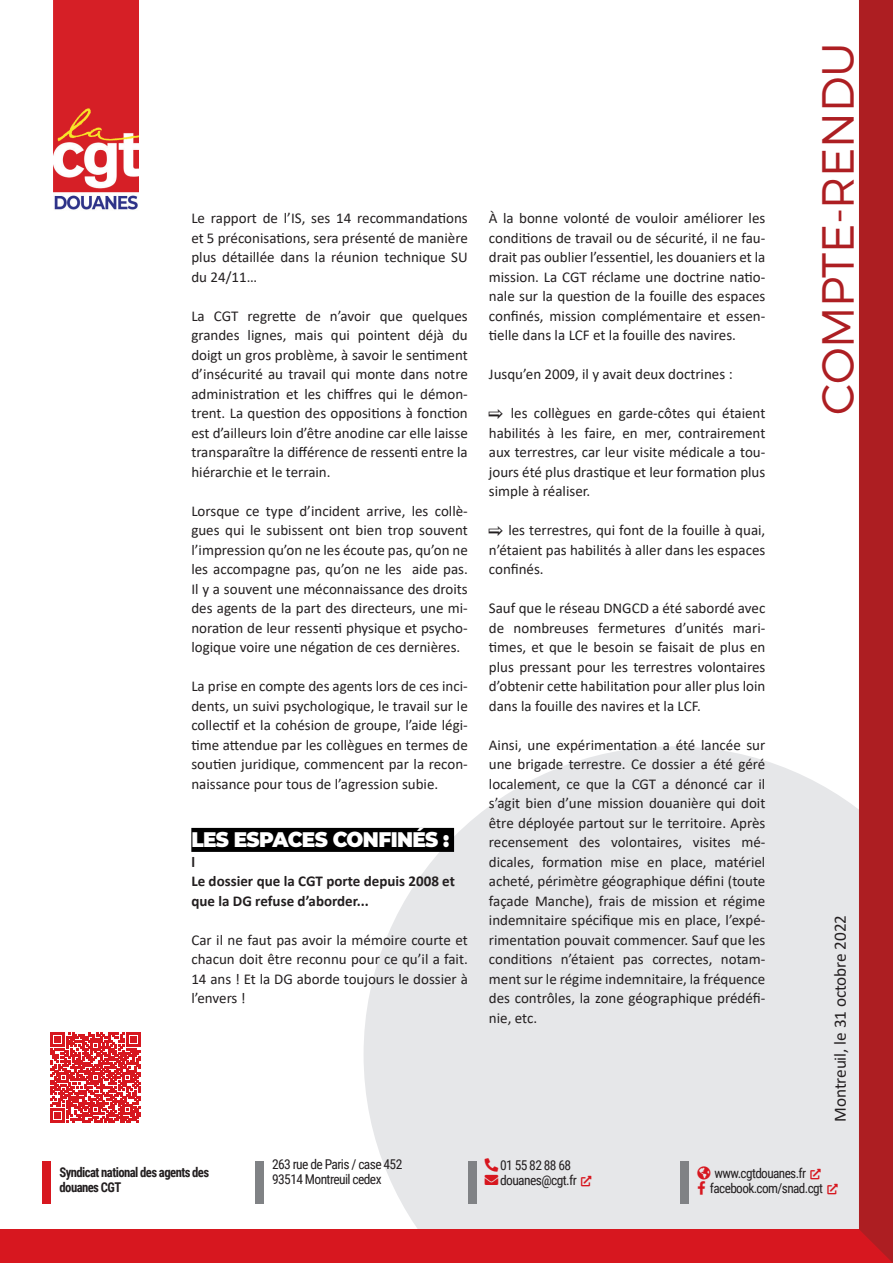
<style>
.page{position:relative;width:893px;height:1263px;background:#fff}
.page>*{position:absolute;margin:0;border:0;box-sizing:border-box;transform-origin:0 0}
.t1{font:300 45px "Montserrat";letter-spacing:-.01em;color:#ad1e22}
.t2{font:900 21px "Montserrat";letter-spacing:-.03em;color:#fff;scale:.95 1}
.t3{font:17.25px "Calibri";letter-spacing:-.005em;color:#231f20}
.t4{font:15px/19.5px "Calibri";color:#231f20;text-align:justify}
.t5{font:700 15px/19.5px "Calibri";color:#231f20}
.t6{font:13.5px/15px "Roboto Condensed";letter-spacing:-.045em;color:#231f20}
.t7{font:700 13.5px/15px "Roboto Condensed";letter-spacing:-.045em;color:#231f20;scale:.94 1}
.s1{font-family:"Pointers"}
.s2{color:#d7171f}
</style>
<div class="page">
<svg style="left:364px;top:746px;width:495px;height:483px;background:#e8e9eb"></svg>
<div style="left:43px;top:1161px;width:8px;height:42px;background:#d7171f"></div>
<div style="left:255px;top:1161px;width:9px;height:42px;background:#808285"></div>
<div style="left:468px;top:1161px;width:8px;height:42px;background:#808285"></div>
<div style="left:680px;top:1161px;width:9px;height:42px;background:#808285"></div>
<div style="left:0;top:1229px;width:893px;height:34px;background:#d7171f"></div>
<div style="left:859px;top:0;width:34px;height:1263px;background:#ad1e22"></div>
<img style="left:53px;top:0;width:85px;height:210px">
<div style="left:191px;top:828px;width:263px;height:24px;background:#000"></div>
<svg style="left:51px;top:1032px;width:90px;height:90px"></svg>
<svg style="left:485px;top:1158px;width:13px;height:27px"></svg>
<svg style="left:581px;top:1176px;width:10px;height:10px"></svg>
<svg style="left:811px;top:1168px;width:10px;height:11px"></svg>
<svg style="left:697px;top:1166px;width:13px;height:28px"></svg>
<svg style="left:827px;top:1183px;width:11px;height:11px"></svg>
<p class="t4" style="left:191px;top:208px;width:278px">Le rapport de l’IS, ses 14 recommandations et 5 préconisations, sera présenté de manière plus détaillée dans la réunion technique SU du 24/11…</p>
<p class="t4" style="left:191px;top:306px;width:278px">La CGT regrette de n’avoir que quelques grandes lignes, mais qui pointent déjà du doigt un gros problème, à savoir le sentiment d’insécurité au travail qui monte dans notre administration et les chiffres qui le démon&shy;trent. La question des oppositions à fonction est d’ailleurs loin d’être anodine car elle laisse transparaître la différence de ressenti entre la hiérarchie et le terrain.</p>
<p class="t4" style="left:191px;top:501px;width:278px">Lorsque ce type d’incident arrive, les collè&shy;gues qui le subissent ont bien trop souvent l’impression qu’on ne les écoute pas, qu’on ne les accompagne pas, qu’on ne les aide pas.<br>Il y a souvent une méconnaissance des droits des agents de la part des directeurs, une mi&shy;noration de leur ressenti physique et psycho&shy;logique voire une négation de ces dernières.</p>
<p class="t4" style="left:191px;top:676px;width:278px">La prise en compte des agents lors de ces inci&shy;dents, un suivi psychologique, le travail sur le collectif et la cohésion de groupe, l’aide légi&shy;time attendue par les collègues en termes de soutien juridique, commencent par la recon&shy;naissance pour tous de l’agression subie.</p>
<h2 class="t2" style="left:191px;top:824px;width:273px">LES ESPACES CONFINÉS :</h2>
<p class="t5" style="left:191px;top:852px;width:265px">l<br>Le dossier que la CGT porte depuis 2008 et que la DG refuse d’aborder...</p>
<p class="t4" style="left:191px;top:930px;width:278px">Car il ne faut pas avoir la mémoire courte et chacun doit être reconnu pour ce qu’il a fait.<br>14 ans ! Et la DG aborde toujours le dossier à l’envers !</p>
<p class="t4" style="left:489px;top:208px;width:278px">À la bonne volonté de vouloir améliorer les conditions de travail ou de sécurité, il ne fau&shy;drait pas oublier l’essentiel, les douaniers et la mission. La CGT réclame une doctrine natio&shy;nale sur la question de la fouille des espaces confinés, mission complémentaire et essen&shy;tielle dans la LCF et la fouille des navires.</p>
<p class="t4" style="left:489px;top:364px;width:245px">Jusqu’en 2009, il y avait deux doctrines :</p>
<p class="t4" style="left:489px;top:403px;width:278px"><span class="s1">'</span> les collègues en garde-côtes qui étaient habilités à les faire, en mer, contrairement aux terrestres, car leur visite médicale a tou&shy;jours été plus drastique et leur formation plus simple à réaliser.</p>
<p class="t4" style="left:489px;top:520px;width:278px"><span class="s1">'</span> les terrestres, qui font de la fouille à quai, n’étaient pas habilités à aller dans les espaces confinés.</p>
<p class="t4" style="left:489px;top:598px;width:278px">Sauf que le réseau DNGCD a été sabordé avec de nombreuses fermetures d’unités mari&shy;times, et que le besoin se faisait de plus en plus pressant pour les terrestres volontaires d’obtenir cette habilitation pour aller plus loin dans la fouille des navires et la LCF.</p>
<p class="t4" style="left:489px;top:735px;width:278px">Ainsi, une expérimentation a été lancée sur une brigade terrestre. Ce dossier a été géré localement, ce que la CGT a dénoncé car il s’agit bien d’une mission douanière qui doit être déployée partout sur le territoire. Après recensement des volontaires, visites mé&shy;dicales, formation mise en place, matériel acheté, périmètre géographique défini (toute façade Manche), frais de mission et régime indemnitaire spécifique mis en place, l’expé&shy;rimentation pouvait commencer. Sauf que les conditions n’étaient pas correctes, notam&shy;ment sur le régime indemnitaire, la fréquence des contrôles, la zone géographique prédéfi&shy;nie, etc.</p>
<h1 class="t1" style="left:810px;top:415px;width:373px;rotate:-90deg">compte-rendu</h1>
<p class="t3" style="left:828px;top:1122px;width:209px;rotate:-90deg">Montreuil, le 31 octobre 2022</p>
<p class="t7" style="left:60px;top:1164px;width:161px">Syndicat national des agents des douanes CGT</p>
<p class="t6" style="left:272px;top:1156px;width:132px">263 rue de Paris / case 452<br>93514 Montreuil cedex</p>
<p class="t6" style="left:500px;top:1157px;width:93px;text-indent:-15px"><span class="s2">□■●▼</span> 01 55 82 88 68 douanes@cgt.fr <span class="s2">▼■●●■●▼</span></p>
<p class="t6" style="left:697px;top:1165px;width:125px"><span class="s2">●□▲</span> www.cgtdouanes.fr <span class="s2">▼■●●■●▼</span></p>
<p class="t6" style="left:697px;top:1180px;width:142px"><span class="s2">□□</span> facebook.com/snad.cgt <span class="s2">▼■●●■●▼</span></p>
</div>
